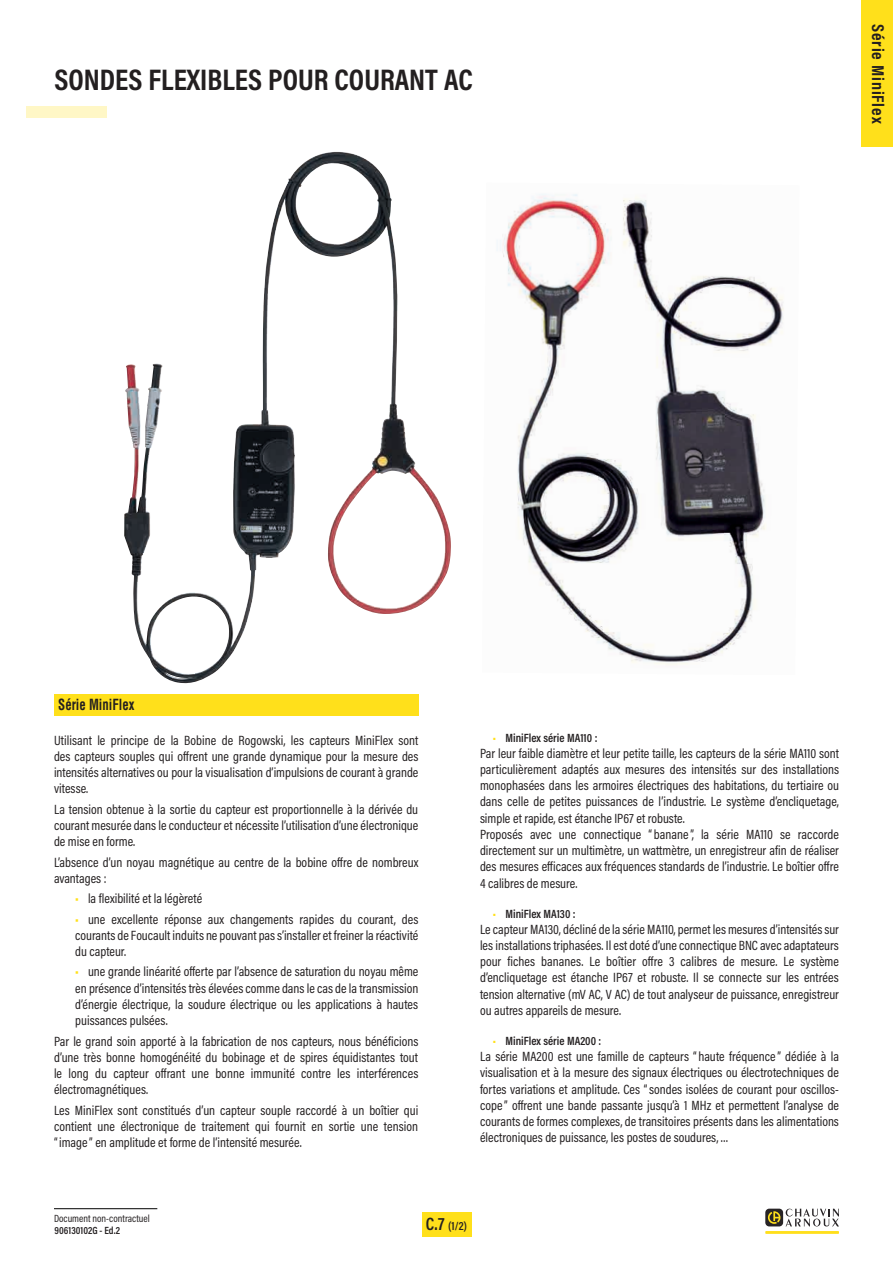
<style>
.page{position:relative;width:893px;height:1263px;background:#fff}
.page>*{position:absolute;margin:0;border:0;box-sizing:border-box;transform-origin:0 0}
.t1{font:700 30px "Acumin Pro Cond";color:#231f20}
.t2{font:700 17.25px "Acumin Pro Cond";letter-spacing:.05em;color:#231f20}
.t3{font:700 condensed 15px "Helvetica LT Std";color:#231f20;scale:.85 1}
.t4{font:13.5px/16.2px "Acumin Pro Cond";color:#231f20;text-align:justify}
.t5{font:600 12px "Acumin Pro Cond";color:#231f20}
.t6{font:10.5px "Acumin Pro Cond";color:#231f20}
.t7{font:600 10.5px "Acumin Pro Cond";color:#231f20}
.s1{font-weight:700;color:#ffe01b}
.s2{font-size:18px}
</style>
<div class="page">
<hr style="left:54px;top:1208px;width:103px;height:1px;background:#000001">
<div style="left:765px;top:1208px;width:18px;height:18px;background:#282426;border-radius:4px"></div>
<svg style="left:768px;top:1209px;width:71px;height:17px"></svg>
<hr style="left:765px;top:1231px;width:74px;height:3px;background:#ffdf1b">
<div style="left:861px;top:0;width:32px;height:147px;background:#ffe01b"></div>
<div style="left:27px;top:106px;width:80px;height:12px;background:#fff7c6"></div>
<div style="left:54px;top:694px;width:364px;height:22px;background:#ffe01b"></div>
<img style="left:497px;top:194px;width:287px;height:471px">
<img style="left:124px;top:178px;width:166px;height:469px">
<div style="left:422px;top:1212px;width:49px;height:25px;background:#ffe01b"></div>
<h1 class="t1" style="left:54px;top:60px;width:420px">SONDES FLEXIBLES POUR COURANT AC</h1>
<p class="t2" style="left:890px;top:24px;width:101px;rotate:90deg">Série MiniFlex</p>
<p class="t3" style="left:58px;top:695px;width:91px">Série MiniFlex</p>
<p class="t4" style="left:54px;top:731px;width:366px">Utilisant le principe de la Bobine de Rogowski, les capteurs MiniFlex sont des capteurs souples qui offrent une grande dynamique pour la mesure des intensités alternatives ou pour la visualisation d’impulsions de courant à grande vitesse.</p>
<p class="t4" style="left:54px;top:801px;width:366px">La tension obtenue à la sortie du capteur est proportionnelle à la dérivée du courant mesurée dans le conducteur et nécessite l’utilisation d’une électronique de mise en forme.</p>
<p class="t4" style="left:54px;top:853px;width:366px">L’absence d’un noyau magnétique au centre de la bobine offre de nombreux avantages :</p>
<p class="t4" style="left:75px;top:890px;width:128px"><span class="s1">•</span> la flexibilité et la légèreté</p>
<p class="t4" style="left:75px;top:910px;width:345px"><span class="s1">•</span> une excellente réponse aux changements rapides du courant, des courants de Foucault induits ne pouvant pas s’installer et freiner la réactivité du capteur.</p>
<p class="t4" style="left:75px;top:963px;width:345px"><span class="s1">•</span> une grande linéarité offerte par l’absence de saturation du noyau même en présence d’intensités très élevées comme dans le cas de la transmission d’énergie électrique, la soudure électrique ou les applications à hautes puissances pulsées.</p>
<p class="t4" style="left:54px;top:1032px;width:366px">Par le grand soin apporté à la fabrication de nos capteurs, nous bénéficions d’une très bonne homogénéité du bobinage et de spires équidistantes tout le long du capteur offrant une bonne immunité contre les interférences électromagnétiques.</p>
<p class="t4" style="left:54px;top:1101px;width:366px">Les MiniFlex sont constitués d’un capteur souple raccordé à un boîtier qui contient une électronique de traitement qui fournit en sortie une tension “image ” en amplitude et forme de l’intensité mesurée.</p>
<p class="t5" style="left:493px;top:730px;width:106px"><span class="s1">•</span> MiniFlex série MA110 :</p>
<p class="t4" style="left:480px;top:745px;width:361px;text-align:left">Par leur faible diamètre et leur petite taille, les capteurs de la série MA110 sont particulièrement adaptés aux mesures des intensités sur des installations monophasées dans les armoires électriques des habitations, du tertiaire ou dans celle de petites puissances de l’industrie. Le système d’encliquetage, simple et rapide, est étanche IP67 et robuste.<br>Proposés avec une connectique “ banane ”, la série MA110 se raccorde directement sur un multimètre, un wattmètre, un enregistreur afin de réaliser des mesures efficaces aux fréquences standards de l’industrie. Le boîtier offre 4 calibres de mesure.</p>
<p class="t5" style="left:493px;top:905px;width:84px"><span class="s1">•</span> MiniFlex MA130 :</p>
<p class="t4" style="left:480px;top:921px;width:361px">Le capteur MA130, décliné de la série MA110, permet les mesures d’intensités sur les installations triphasées. Il est doté d’une connectique BNC avec adaptateurs pour fiches bananes. Le boîtier offre 3 calibres de mesure. Le système d’encliquetage est étanche IP67 et robuste. Il se connecte sur les entrées tension alternative (mV AC, V AC) de tout analyseur de puissance, enregistreur ou autres appareils de mesure.</p>
<p class="t5" style="left:493px;top:1033px;width:110px"><span class="s1">•</span> MiniFlex série MA200 :</p>
<p class="t4" style="left:480px;top:1048px;width:361px">La série MA200 est une famille de capteurs “ haute fréquence ” dédiée à la visualisation et à la mesure des signaux électriques ou électrotechniques de fortes variations et amplitude. Ces “sondes isolées de courant pour oscillos&shy;cope ” offrent une bande passante jusqu’à 1 MHz et permettent l’analyse de courants de formes complexes, de transitoires présents dans les alimentations électroniques de puissance, les postes de soudures, …</p>
<p class="t6" style="left:54px;top:1212px;width:97px">Document non-contractuel</p>
<p class="t7" style="left:55px;top:1224px;width:67px">906130102G - Ed.2</p>
<p class="t5" style="left:426px;top:1218px;width:43px"><span class="s2">C.7</span> (1/2)</p>
</div>
